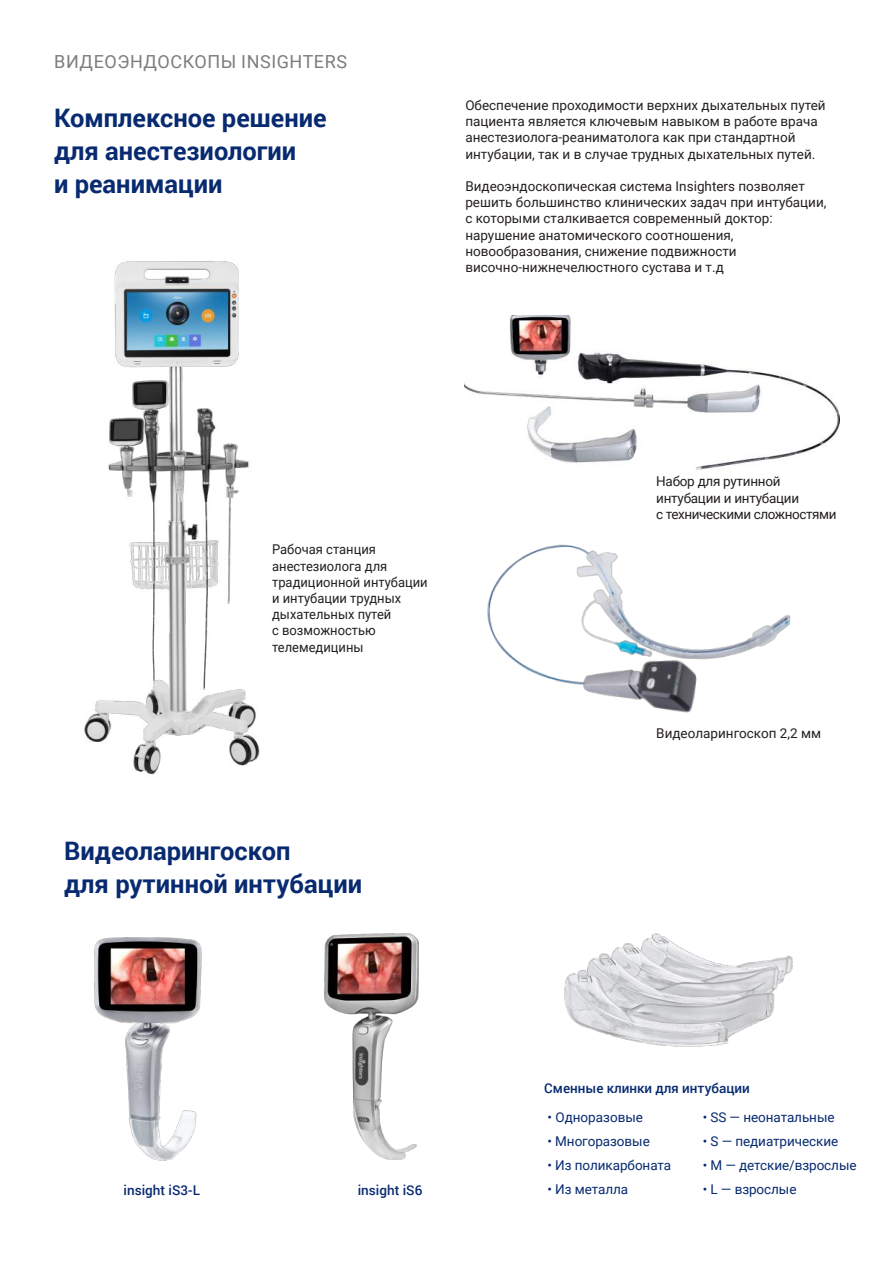
<style>
.page{position:relative;width:893px;height:1263px;background:#fff}
.page>*{position:absolute;margin:0;border:0;box-sizing:border-box;transform-origin:0 0}
.t1{font:700 25.5px/33px "Roboto";color:#072a70}
.t2{font:18px "Roboto";letter-spacing:.03em;color:#7d7c7e}
.t3{font:13.5px/16.2px "Roboto";color:#241f1f}
.t4{font:13.5px "Roboto";letter-spacing:-.005em;color:#072a70}
.t5{font:13.5px/16.2px "Roboto";color:#241f1f;scale:.96 1}
.t6{font:13.5px/16.2px "Roboto";letter-spacing:-.02em;color:#241f1f}
.t7{font:500 13.5px "Roboto";color:#072a70}
</style>
<div class="page">
<img style="left:84px;top:261px;width:176px;height:514px">
<img style="left:464px;top:315px;width:375px;height:155px">
<img style="left:487px;top:544px;width:304px;height:169px">
<img style="left:564px;top:933px;width:229px;height:114px">
<img style="left:95px;top:937px;width:107px;height:224px">
<img style="left:324px;top:933px;width:94px;height:226px">
<h2 class="t2" style="left:54px;top:48px;width:294px">ВИДЕОЭНДОСКОПЫ INSIGHTERS</h2>
<h1 class="t1" style="left:54px;top:100px;width:274px">Комплексное решение для анестезиологии<br>и реанимации</h1>
<p class="t3" style="left:465px;top:97px;width:362px">Обеспечение проходимости верхних дыхательных путей пациента является ключевым навыком в работе врача анестезиолога-реаниматолога как при стандартной интубации, так и в случае трудных дыхательных путей.</p>
<p class="t3" style="left:465px;top:178px;width:363px">Видеоэндоскопическая система Insighters позволяет решить большинство клинических задач при интубации, с которыми сталкивается современный доктор: нарушение анатомического соотношения, новообразования, снижение подвижности височно-нижнечелюстного сустава и т.д</p>
<p class="t5" style="left:272px;top:541px;width:164px">Рабочая станция анестезиолога для традиционной интубации и интубации трудных дыхательных путей<br>с возможностью телемедицины</p>
<h1 class="t1" style="left:64px;top:834px;width:299px">Видеоларингоскоп<br>для рутинной интубации</h1>
<p class="t7" style="left:124px;top:1181px;width:78px">insight iS3-L</p>
<p class="t7" style="left:358px;top:1181px;width:66px">insight iS6</p>
<p class="t6" style="left:656px;top:473px;width:182px">Набор для рутинной интубации и интубации<br>с техническими сложностями</p>
<p class="t3" style="left:656px;top:725px;width:166px">Видеоларингоскоп 2,2 мм</p>
<p class="t7" style="left:544px;top:1078px;width:207px">Cменные клинки для интубации</p>
<p class="t4" style="left:547px;top:1108px;width:97px">• Одноразовые</p>
<p class="t4" style="left:547px;top:1132px;width:104px">• Многоразовые</p>
<p class="t4" style="left:547px;top:1156px;width:125px">• Из поликарбоната</p>
<p class="t4" style="left:547px;top:1180px;width:82px">• Из металла</p>
<p class="t4" style="left:703px;top:1108px;width:133px">• SS — неонатальные</p>
<p class="t4" style="left:703px;top:1132px;width:137px">• S — педиатрические</p>
<p class="t4" style="left:703px;top:1156px;width:155px">• M — детские/взрослые</p>
<p class="t4" style="left:703px;top:1180px;width:95px">• L — взрослые</p>
</div>
